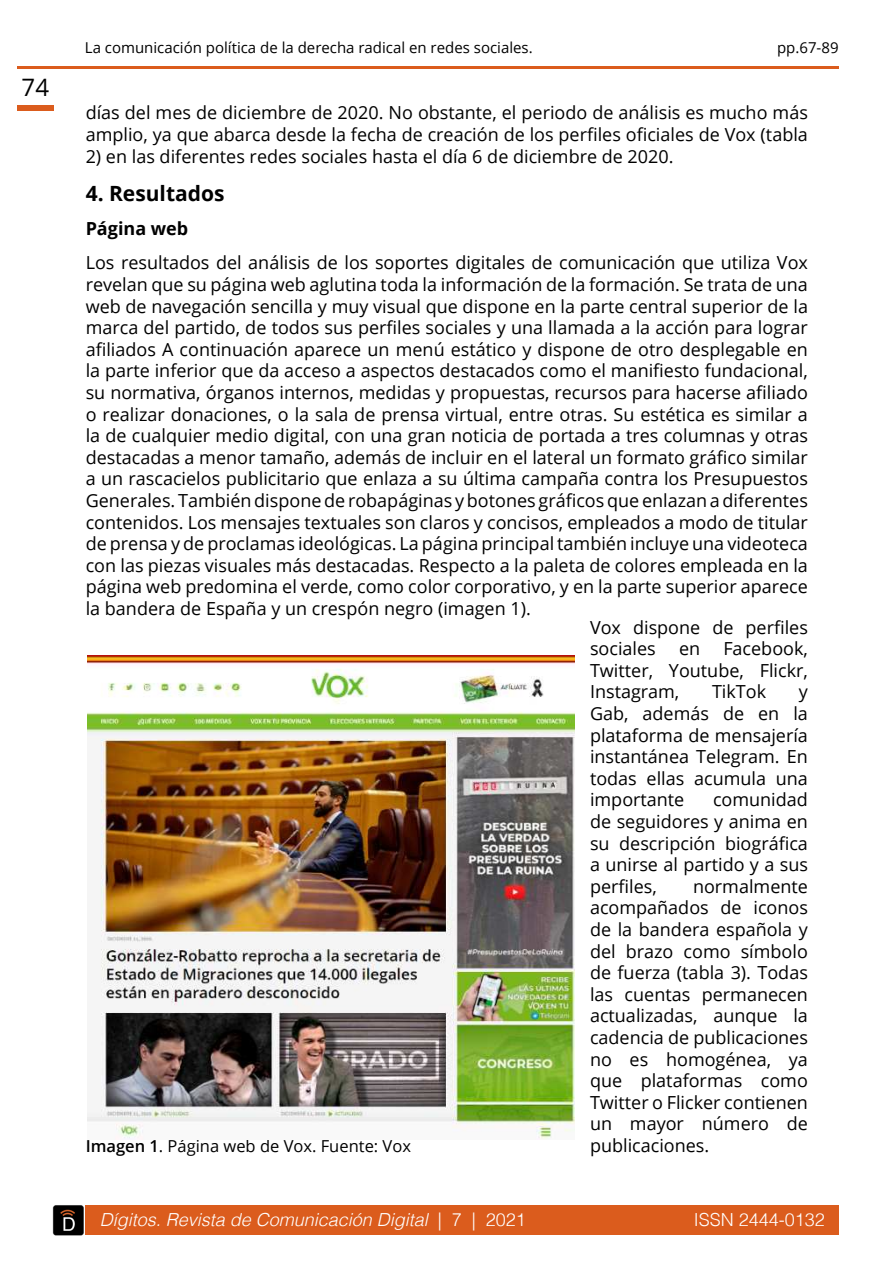
<style>
.page{position:relative;width:893px;height:1263px;background:#fff}
.page>*{position:absolute;margin:0;border:0;box-sizing:border-box;transform-origin:0 0}
.t1{font:24px "Open Sans";color:#000}
.t2{font:700 21px "Open Sans";color:#000}
.t3{font:18px/21.6px "Open Sans";color:#000;text-align:justify}
.t4{font:italic 300 18px "Helvetica";color:#fff}
.t5{font:300 18px "Helvetica";color:#fff}
.t6{font:700 18px "Open Sans";color:#000}
.t7{font:16.5px "Open Sans";color:#000}
.t8{font:15px "Open Sans";color:#000}
.s1{font-weight:600}
.s2{font-style:normal}
</style>
<div class="page">
<div style="left:86px;top:1205px;width:753px;height:30px;background:#db5c1d"></div>
<img style="left:52px;top:1205px;width:34px;height:31px">
<div style="left:17px;top:106px;width:37px;height:5px;background:#db5c1d"></div>
<hr style="left:17px;top:66px;width:822px;height:2px;background:#db5c1d">
<img style="left:88px;top:655px;width:486px;height:485px">
<h1 class="t1" style="left:22px;top:78px;width:29px">74</h1>
<p class="t8" style="left:85px;top:41px;width:449px">La comunicación política de la derecha radical en redes sociales.</p>
<p class="t8" style="left:777px;top:41px;width:63px">pp.67-89</p>
<p class="t3" style="left:86px;top:104px;width:724px">días del mes de diciembre de 2020. No obstante, el periodo de análisis es mucho más amplio, ya que abarca desde la fecha de creación de los perfiles oficiales de Vox (tabla</p>
<p class="t3" style="left:86px;top:147px;width:589px">2) en las diferentes redes sociales hasta el día 6 de diciembre de 2020.</p>
<p class="t2" style="left:86px;top:185px;width:140px">4. Resultados</p>
<p class="t6" style="left:86px;top:221px;width:104px">Página web</p>
<p class="t3" style="left:86px;top:254px;width:724px">Los resultados del análisis de los soportes digitales de comunicación que utiliza Vox revelan que su página web aglutina toda la información de la formación. Se trata de una web de navegación sencilla y muy visual que dispone en la parte central superior de la marca del partido, de todos sus perfiles sociales y una llamada a la acción para lograr afiliados A continuación aparece un menú estático y dispone de otro desplegable en la parte inferior que da acceso a aspectos destacados como el manifiesto fundacional, su normativa, órganos internos, medidas y propuestas, recursos para hacerse afiliado o realizar donaciones, o la sala de prensa virtual, entre otras. Su estética es similar a la de cualquier medio digital, con una gran noticia de portada a tres columnas y otras destacadas a menor tamaño, además de incluir en el lateral un formato gráfico similar a un rascacielos publicitario que enlaza a su última campaña contra los Presupuestos Generales. También dispone de robapáginas y botones gráficos que enlazan a diferentes contenidos. Los mensajes textuales son claros y concisos, empleados a modo de titular de prensa y de proclamas ideológicas. La página principal también incluye una videoteca con las piezas visuales más destacadas. Respecto a la paleta de colores empleada en la página web predomina el verde, como color corporativo, y en la parte superior aparece la bandera de España y un crespón negro (imagen 1).</p>
<p class="t3" style="left:590px;top:616px;width:219px">Vox dispone de perfiles sociales</p>
<p class="t3" style="left:590px;top:640px;width:219px;text-indent:133px">Facebook, Twitter, Youtube, Flickr, Instagram,</p>
<p class="t3" style="left:679px;top:640px;width:23px">en</p>
<p class="t3" style="left:712px;top:683px;width:56px">TikTok</p>
<p class="t3" style="left:590px;top:683px;width:219px;text-indent:209px">y Gab, además de en la plataforma de mensajería instantánea Telegram. En todas ellas acumula una importante</p>
<p class="t3" style="left:590px;top:791px;width:219px;text-indent:123px">comunidad de seguidores y anima en su descripción biográfica a unirse al partido y a sus perfiles,</p>
<p class="t3" style="left:590px;top:875px;width:219px;text-indent:103px">normalmente acompañados de iconos de la bandera española y del brazo como símbolo de fuerza (tabla 3). Todas las cuentas permanecen actualizadas, aunque la cadencia de publicaciones no es homogénea, ya que plataformas como Twitter o Flicker contienen un mayor número de publicaciones.</p>
<p class="t7" style="left:86px;top:1140px;width:327px"><span class="s1">Imagen 1</span>. Página web de Vox. Fuente: Vox</p>
<p class="t4" style="left:100px;top:1212px;width:428px">Dígitos. Revista de Comunicación Digital <span class="s2">| 7 | 2021</span></p>
<p class="t5" style="left:694px;top:1212px;width:133px">ISSN 2444-0132</p>
</div>
